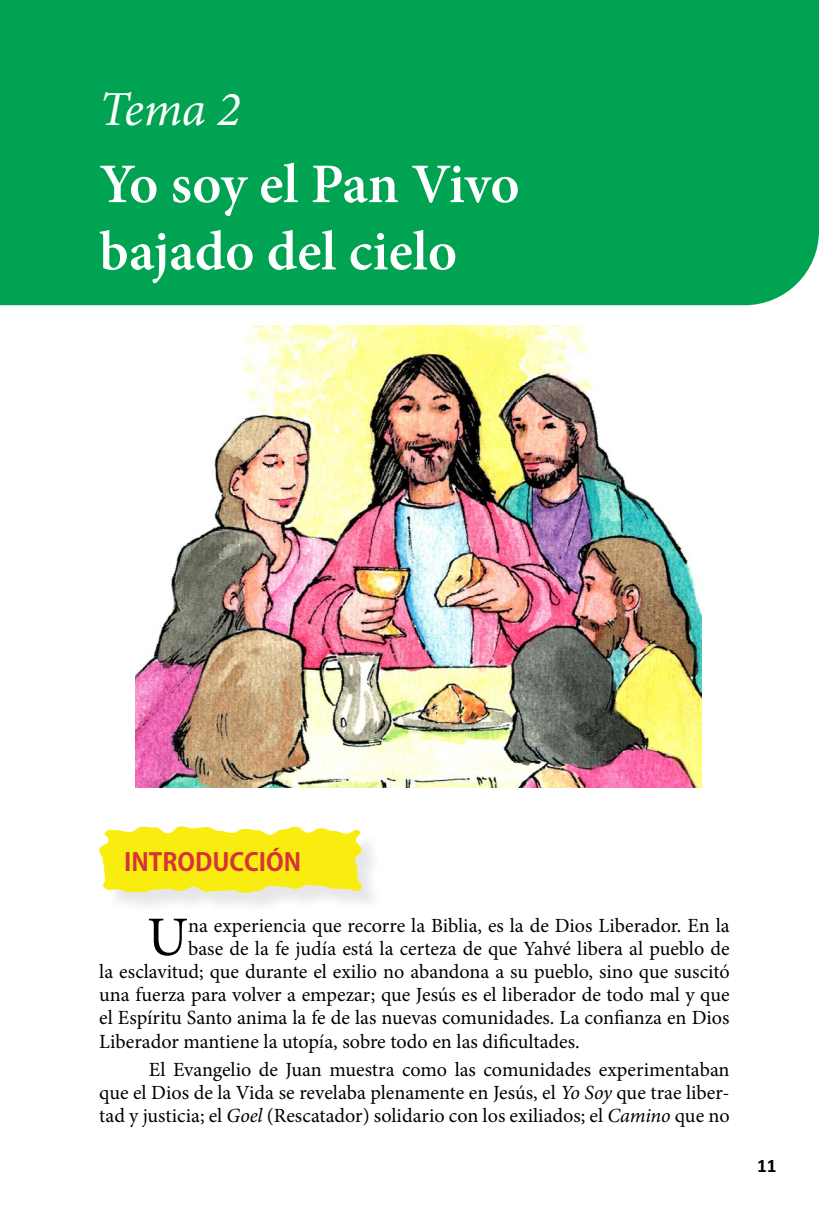
<style>
.page{position:relative;width:819px;height:1216px;background:#fff}
.page>*{position:absolute;margin:0;border:0;box-sizing:border-box;transform-origin:0 0}
.t1{font:600 56px/67.2px "Minion Pro";color:#fff}
.t2{font:55.65px "Minion Pro";color:#000}
.t3{font:italic 49px "Minion Pro";color:#fff}
.t4{font:700 24.5px "Koz Go Pr 6 N";color:#d73238}
.t5{font:20.12px/23.1px "Minion Pro";color:#000;text-align:justify}
.t6{font:700 19.25px "Calibri";color:#000}
.s1{font-style:italic}
</style>
<div class="page">
<img style="left:136px;top:326px;width:565px;height:461px">
<div style="left:102px;top:829px;width:281px;height:85px;background:#000;opacity:.1"></div>
<svg style="left:99px;top:826px;width:265px;height:67px;background:#f8ee31"></svg>
<div style="left:0;top:0;width:819px;height:305px;background:#00a351"></div>
<h3 class="t3" style="left:99px;top:76px;width:143px">Tema 2</h3>
<h1 class="t1" style="left:99px;top:150px;width:422px">Yo soy el Pan Vivo bajado del cielo</h1>
<p class="t4" style="left:124px;top:847px;width:179px">INTRODUCCIÓN</p>
<h2 class="t2" style="left:147px;top:899px;width:43px">U</h2>
<p class="t5" style="left:188px;top:913px;width:543px">na experiencia que recorre la Biblia, es la de Dios Liberador. En la</p>
<p class="t5" style="left:188px;top:937px;width:543px">base de la fe judía está la certeza de que Yahvé libera al pueblo de</p>
<p class="t5" style="left:99px;top:960px;width:632px">la esclavitud; que durante el exilio no abandona a su pueblo, sino que suscitó</p>
<p class="t5" style="left:99px;top:983px;width:632px">una fuerza para volver a empezar; que Jesús es el liberador de todo mal y que</p>
<p class="t5" style="left:99px;top:1006px;width:631px">el Espíritu Santo anima la fe de las nuevas comunidades. La confianza en Dios</p>
<p class="t5" style="left:99px;top:1029px;width:482px">Liberador mantiene la utopía, sobre todo en las dificultades.</p>
<p class="t5" style="left:99px;top:1057px;width:632px;text-indent:50px">El Evangelio de Juan muestra como las comunidades experimentaban que el Dios de la Vida se revelaba plenamente en Jesús, el <span class="s1">Yo Soy</span> que trae liber&shy;tad y justicia; el <span class="s1">Goel</span> (Rescatador) solidario con los exiliados; el <span class="s1">Camino</span> que no</p>
<p class="t6" style="left:757px;top:1153px;width:21px">11</p>
</div>
